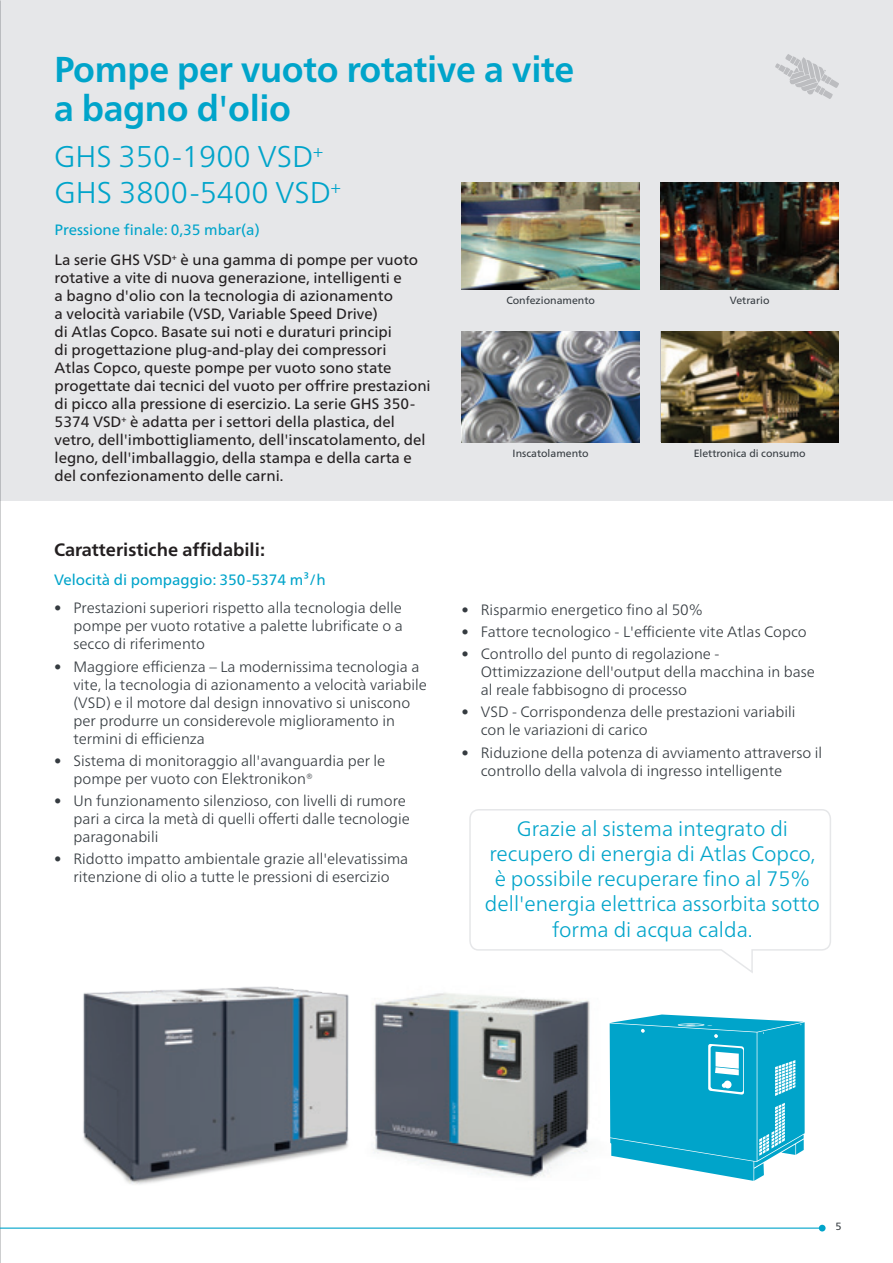
<style>
.page{position:relative;width:893px;height:1263px;background:#fff}
.page>*{position:absolute;margin:0;border:0;box-sizing:border-box;transform-origin:0 0}
.t1{font:700 36px/39px "Neue Frutiger World";letter-spacing:-.01em;color:#00a4ca}
.t2{font:300 30px "Neue Frutiger World";color:#00a4ca}
.t3{font:300 21px/25.2px "Neue Frutiger World";color:#00a4ca;text-align:center}
.t4{font:700 18px "Neue Frutiger World";color:#231f20}
.t5{font:300 15px/18px "Neue Frutiger World";color:#353b40}
.t6{font:15px/18px "Neue Frutiger World";color:#231f20}
.t7{font:15px "Neue Frutiger World";color:#00a4ca}
.t8{font:10.5px "Neue Frutiger World";color:#353b40}
</style>
<div class="page">
<div style="left:0;top:0;width:893px;height:500px;background:#e6e7e9"></div>
<img style="left:372px;top:993px;width:238px;height:185px">
<img style="left:83px;top:986px;width:266px;height:199px">
<svg style="left:610px;top:1014px;width:195px;height:167px"></svg>
<svg style="left:469px;top:809px;width:362px;height:164px"></svg>
<svg style="left:775px;top:54px;width:64px;height:45px"></svg>
<img style="left:461px;top:183px;width:179px;height:106px">
<img style="left:660px;top:183px;width:179px;height:106px">
<img style="left:461px;top:332px;width:179px;height:110px">
<img style="left:661px;top:332px;width:178px;height:110px">
<hr style="left:0;top:1227px;width:822px;height:2px;background:#00a4ca">
<div style="left:819px;top:1225px;width:7px;height:6px;background:#00a4ca;border-radius:50%"></div>
<h1 class="t1" style="left:54px;top:49px;width:522px">Pompe per vuoto rotative a vite a bagno d'olio</h1>
<h2 class="t2" style="left:54px;top:133px;width:271px">GHS 350-1900 VSD<sup>+</sup></h2>
<h2 class="t2" style="left:55px;top:169px;width:288px">GHS 3800-5400 VSD<sup>+</sup></h2>
<p class="t7" style="left:55px;top:218px;width:207px">Pressione finale: 0,35 mbar(a)</p>
<p class="t6" style="left:55px;top:251px;width:378px">La serie GHS VSD<sup>+</sup> è una gamma di pompe per vuoto rotative a vite di nuova generazione, intelligenti e<br>a bagno d'olio con la tecnologia di azionamento<br>a velocità variabile (VSD, Variable Speed Drive)<br>di Atlas Copco. Basate sui noti e duraturi principi<br>di progettazione plug-and-play dei compressori<br>Atlas Copco, queste pompe per vuoto sono state progettate dai tecnici del vuoto per offrire prestazioni di picco alla pressione di esercizio. La serie GHS 350- 5374 VSD<sup>+</sup> è adatta per i settori della plastica, del vetro, dell'imbottigliamento, dell'inscatolamento, del legno, dell'imballaggio, della stampa e della carta e del confezionamento delle carni.</p>
<p class="t4" style="left:54px;top:534px;width:213px">Caratteristiche affidabili:</p>
<p class="t7" style="left:54px;top:568px;width:273px">Velocità di pompaggio: 350-5374 m³/h</p>
<p class="t5" style="left:74px;top:599px;width:331px;text-align:justify;text-indent:-20px">• Prestazioni superiori rispetto alla tecnologia delle pompe per vuoto rotative a palette lubrificate o a secco di riferimento</p>
<p class="t5" style="left:74px;top:657px;width:355px;text-indent:-20px">• Maggiore efficienza – La modernissima tecnologia a vite, la tecnologia di azionamento a velocità variabile (VSD) e il motore dal design innovativo si uniscono per produrre un considerevole miglioramento in termini di efficienza</p>
<p class="t5" style="left:74px;top:752px;width:313px;text-indent:-20px">• Sistema di monitoraggio all'avanguardia per le pompe per vuoto con Elektronikon®</p>
<p class="t5" style="left:74px;top:792px;width:338px;text-indent:-20px">• Un funzionamento silenzioso, con livelli di rumore pari a circa la metà di quelli offerti dalle tecnologie paragonabili</p>
<p class="t5" style="left:54px;top:850px;width:356px;text-align:center">• Ridotto impatto ambientale grazie all'elevatissima ritenzione di olio a tutte le pressioni di esercizio</p>
<p class="t8" style="left:506px;top:292px;width:90px">Confezionamento</p>
<p class="t8" style="left:730px;top:292px;width:41px">Vetrario</p>
<p class="t8" style="left:513px;top:445px;width:78px">Inscatolamento</p>
<p class="t8" style="left:694px;top:445px;width:113px">Elettronica di consumo</p>
<p class="t5" style="left:461px;top:600px;width:243px">• Risparmio energetico fino al 50%</p>
<p class="t5" style="left:461px;top:623px;width:347px">• Fattore tecnologico - L'efficiente vite Atlas Copco</p>
<p class="t5" style="left:481px;top:645px;width:335px;text-indent:-20px">• Controllo del punto di regolazione -<br>Ottimizzazione dell'output della macchina in base al reale fabbisogno di processo</p>
<p class="t5" style="left:481px;top:703px;width:316px;text-indent:-20px">• VSD - Corrispondenza delle prestazioni variabili con le variazioni di carico</p>
<p class="t5" style="left:481px;top:743px;width:343px;text-indent:-20px">• Riduzione della potenza di avviamento attraverso il controllo della valvola di ingresso intelligente</p>
<h3 class="t3" style="left:485px;top:816px;width:337px">Grazie al sistema integrato di recupero di energia di Atlas Copco, è possibile recuperare fino al 75% dell'energia elettrica assorbita sotto forma di acqua calda.</h3>
<p class="t8" style="left:835px;top:1218px;width:8px">5</p>
</div>
